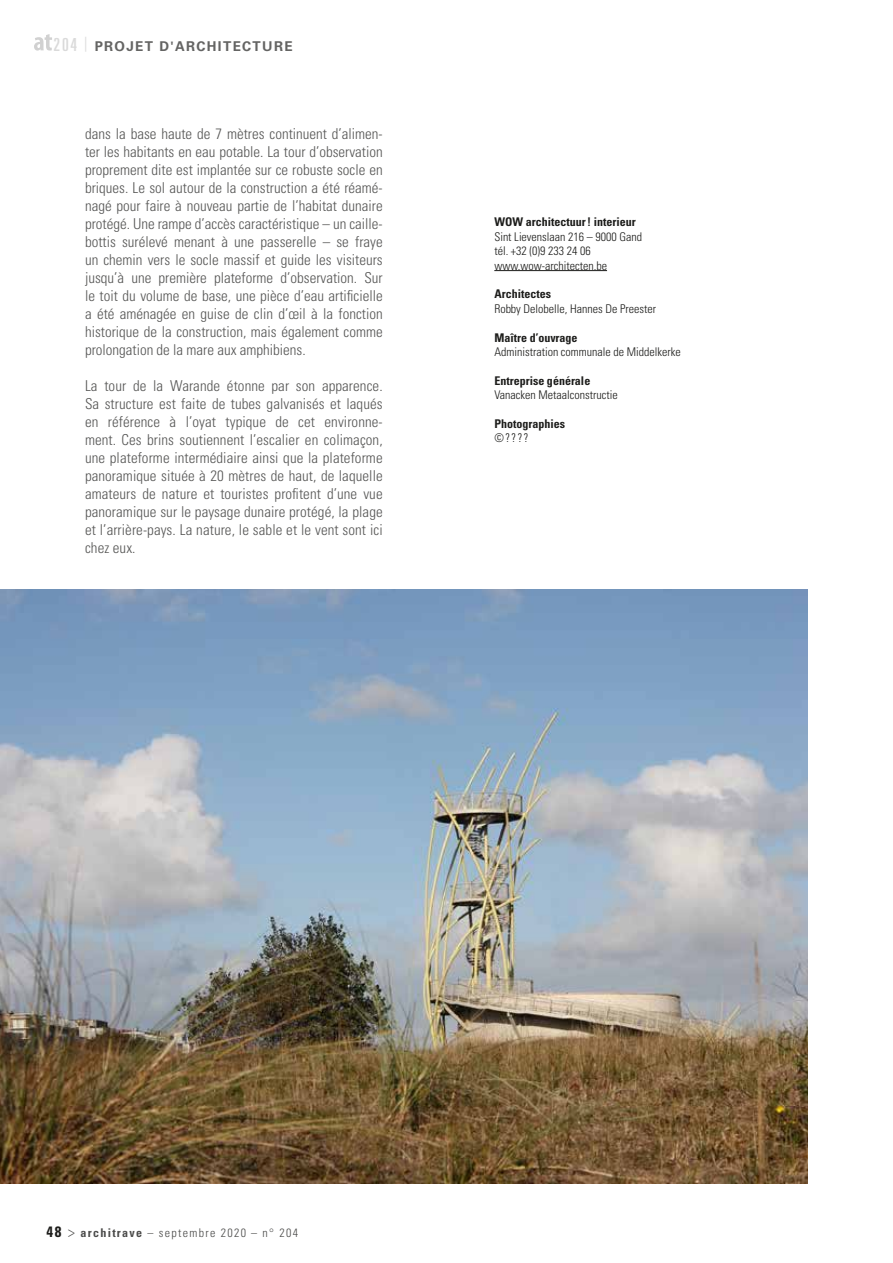
<style>
.page{position:relative;width:893px;height:1263px;background:#fff}
.page>*{position:absolute;margin:0;border:0;box-sizing:border-box;transform-origin:0 0}
.t1{font:300 condensed 15px/18px "Univers LT Std";color:#575756;text-align:justify}
.t2{font:700 13.5px "Univers LT Std";letter-spacing:.1em;color:#646463}
.t3{font:300 condensed 12px/14.4px "Univers LT Std";color:#1d1d1b}
.t4{font:700 condensed 12px "Univers LT Std";color:#1d1d1b}
.t5{font:300 condensed 12px "Univers LT Std";letter-spacing:.11em;color:#4b4b4a}
.s1{font-weight:400;font-stretch:ultra-condensed;font-size:18px;color:#dadada}
.s2{font-weight:700;font-size:15px;color:#1d1d1b}
.s3{font-size:15px}
.s4{font-weight:700}
</style>
<div class="page">
<svg style="left:34px;top:34px;width:18px;height:17px"></svg>
<hr style="left:494px;top:270px;width:113px;height:1px;background:#1d1d1b">
<img style="left:0;top:589px;width:808px;height:594px">
<p class="t2" style="left:54px;top:38px;width:241px"><span class="s1">204</span> <sup>|</sup> PROJET D'ARCHITECTURE</p>
<p class="t1" style="left:85px;top:125px;width:299px">dans la base haute de 7 mètres continuent d’alimen&shy;ter les habitants en eau potable. La tour d’observation proprement dite est implantée sur ce robuste socle en briques. Le sol autour de la construction a été réamé&shy;nagé pour faire à nouveau partie de l’habitat dunaire protégé. Une rampe d’accès caractéristique – un caille&shy;bottis surélevé menant à une passerelle – se fraye un chemin vers le socle massif et guide les visiteurs jusqu’à une première plateforme d’observation. Sur le toit du volume de base, une pièce d’eau artificielle a été aménagée en guise de clin d’œil à la fonction historique de la construction, mais également comme prolongation de la mare aux amphibiens.</p>
<p class="t1" style="left:85px;top:377px;width:299px">La tour de la Warande étonne par son apparence.<br>Sa structure est faite de tubes galvanisés et laqués en référence à l’oyat typique de cet environne&shy;ment. Ces brins soutiennent l’escalier en colimaçon, une plateforme intermédiaire ainsi que la plateforme panoramique située à 20 mètres de haut, de laquelle amateurs de nature et touristes profitent d’une vue panoramique sur le paysage dunaire protégé, la plage et l’arrière-pays. La nature, le sable et le vent sont ici chez eux.</p>
<p class="t4" style="left:494px;top:215px;width:143px">WOW architectuur! interieur</p>
<p class="t3" style="left:494px;top:229px;width:149px">Sint Lievenslaan 216 – 9000 Gand tél. +32 (0)9 233 24 06 www.wow-architecten.be</p>
<p class="t4" style="left:494px;top:287px;width:58px">Architectes</p>
<p class="t3" style="left:494px;top:301px;width:163px">Robby Delobelle, Hannes De Preester</p>
<p class="t4" style="left:494px;top:330px;width:85px">Maître d’ouvrage</p>
<p class="t3" style="left:494px;top:345px;width:188px">Administration communale de Middelkerke</p>
<p class="t4" style="left:494px;top:373px;width:97px">Entreprise générale</p>
<p class="t3" style="left:494px;top:388px;width:125px">Vanacken Metaalconstructie</p>
<p class="t4" style="left:494px;top:416px;width:72px">Photographies</p>
<p class="t3" style="left:494px;top:431px;width:36px">©????</p>
<p class="t5" style="left:47px;top:1226px;width:253px"><span class="s2">48</span> <span class="s3">&gt;</span> <span class="s4">architrave</span> – septembre 2020 – n° 204</p>
</div>
